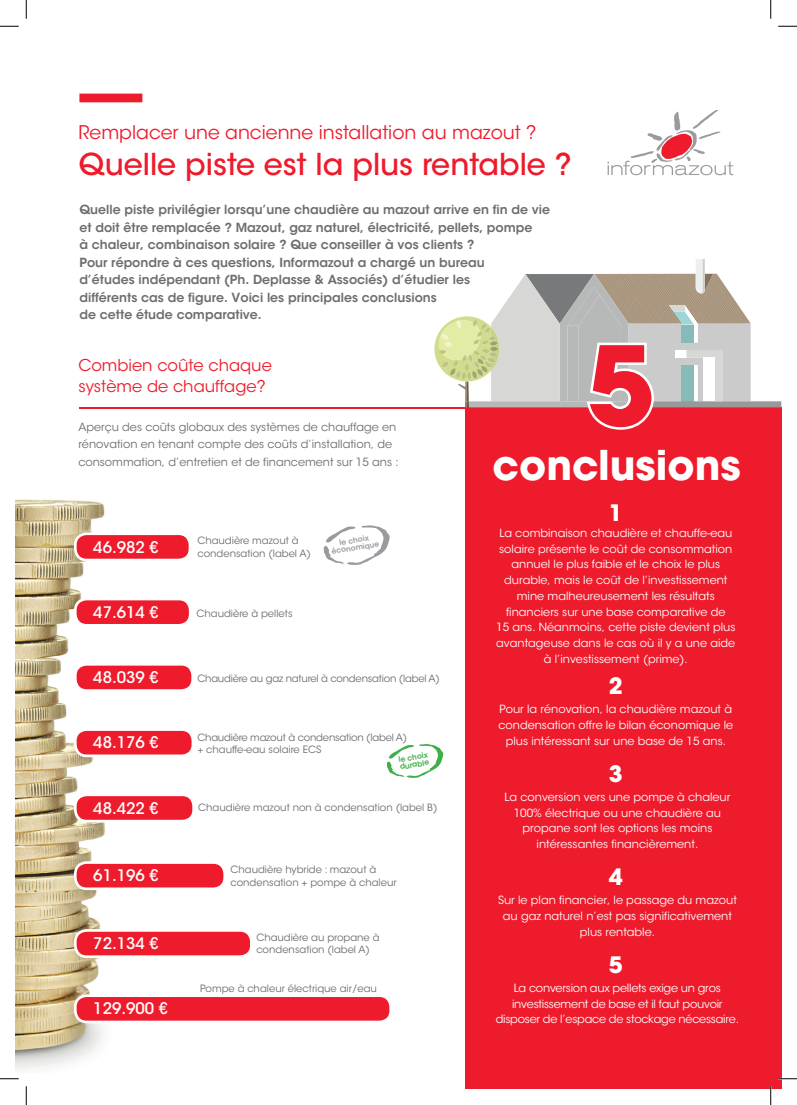
<style>
.page{position:relative;width:797px;height:1105px;background:#fff}
.page>*{position:absolute;margin:0;border:0;box-sizing:border-box;transform-origin:0 0}
.t1{font:700 108.62px "ITC Avant Garde Std";color:#ee1b2c}
.t2{font:700 40.75px "ITC Avant Garde Std";color:#fff}
.t3{font:500 30px "ITC Avant Garde Std";color:#ee1b2c}
.t4{font:700 22.5px "ITC Avant Garde Std";color:#fff}
.t5{font:18.75px "ITC Avant Garde Std";color:#ee1b2c}
.t6{font:16.25px/21.2px "ITC Avant Garde Std";color:#ee1b2c}
.t7{font:500 15.88px "ITC Avant Garde Std";color:#fff}
.t8{font:600 12.5px/17.5px "ITC Avant Garde Std";color:#6c6d70}
.t9{font:11.25px/15.8px "ITC Avant Garde Std";color:#fff;text-align:center}
.t10{font:11.25px/17.5px "ITC Avant Garde Std";color:#6c6d70}
.t11{font:11.25px/15.8px "ITC Avant Garde Std";letter-spacing:-.02em;color:#fff;text-align:center}
.t12{font:10px/12.5px "ITC Avant Garde Std";color:#6c6d70}
.t13{font:10px/12.5px "ITC Avant Garde Std";letter-spacing:-.02em;color:#6c6d70}
.t14{font:600 7.5px/7.5px "ITC Avant Garde Std";color:#999b9e;text-align:center}
.t15{font:600 7.5px/7.5px "ITC Avant Garde Std";color:#40ae49}
</style>
<div class="page">
<hr style="left:79px;top:407px;width:394px;height:2px;background:#ee1b2c">
<div style="left:79px;top:94px;width:63px;height:8px;background:#ee1b2c"></div>
<img style="left:16px;top:499px;width:90px;height:571px">
<div style="left:465px;top:407px;width:316px;height:682px;background:#ee1b2c"></div>
<svg style="left:607px;top:110px;width:126px;height:65px"></svg>
<svg style="left:434px;top:259px;width:347px;height:171px"></svg>
<div style="left:75px;top:795px;width:119px;height:26px;background:#ee1b2c;border-radius:11px"></div>
<div style="left:74px;top:793px;width:121px;height:29px;border:3px solid #fff;border-radius:11px"></div>
<div style="left:75px;top:599px;width:115px;height:26px;background:#ee1b2c;border-radius:11px"></div>
<div style="left:74px;top:598px;width:117px;height:29px;border:3px solid #fff;border-radius:11px"></div>
<div style="left:75px;top:534px;width:115px;height:26px;background:#ee1b2c;border-radius:11px"></div>
<div style="left:74px;top:532px;width:117px;height:29px;border:3px solid #fff;border-radius:11px"></div>
<div style="left:75px;top:664px;width:118px;height:26px;background:#ee1b2c;border-radius:11px"></div>
<div style="left:74px;top:663px;width:120px;height:29px;border:3px solid #fff;border-radius:11px"></div>
<div style="left:75px;top:930px;width:176px;height:27px;background:#ee1b2c;border-radius:11px"></div>
<div style="left:74px;top:929px;width:179px;height:29px;border:3px solid #fff;border-radius:11px"></div>
<div style="left:75px;top:729px;width:118px;height:27px;background:#ee1b2c;border-radius:11px"></div>
<div style="left:74px;top:728px;width:120px;height:29px;border:3px solid #fff;border-radius:11px"></div>
<div style="left:75px;top:862px;width:150px;height:27px;background:#ee1b2c;border-radius:11px"></div>
<div style="left:74px;top:861px;width:152px;height:29px;border:3px solid #fff;border-radius:11px"></div>
<div style="left:75px;top:996px;width:316px;height:26px;background:#ee1b2c;border-radius:11px"></div>
<div style="left:74px;top:994px;width:318px;height:29px;border:3px solid #fff;border-radius:11px"></div>
<svg style="left:324px;top:525px;width:65px;height:40px"></svg>
<svg style="left:387px;top:744px;width:56px;height:34px"></svg>
<svg style="left:0;top:25px;width:19px;height:2px"></svg>
<svg style="left:778px;top:25px;width:19px;height:2px"></svg>
<svg style="left:0;top:1078px;width:19px;height:1px"></svg>
<svg style="left:778px;top:1078px;width:19px;height:1px"></svg>
<svg style="left:25px;top:0;width:2px;height:19px"></svg>
<svg style="left:25px;top:1086px;width:2px;height:19px"></svg>
<svg style="left:770px;top:0;width:1px;height:19px"></svg>
<svg style="left:770px;top:1086px;width:1px;height:19px"></svg>
<h3 class="t5" style="left:79px;top:121px;width:459px">Remplacer une ancienne installation au mazout ?</h3>
<h3 class="t3" style="left:79px;top:146px;width:494px">Quelle piste est la plus rentable ?</h3>
<p class="t8" style="left:79px;top:201px;width:472px">Quelle piste privilégier lorsqu’une chaudière au mazout arrive en fin de vie et doit être remplacée ? Mazout, gaz naturel, électricité, pellets, pompe<br>à chaleur, combinaison solaire ? Que conseiller à vos clients ?<br>Pour répondre à ces questions, Informazout a chargé un bureau<br>d’études indépendant (Ph. Deplasse &amp; Associés) d’étudier les<br>différents cas de figure. Voici les principales conclusions<br>de cette étude comparative.</p>
<h3 class="t6" style="left:78px;top:354px;width:195px">Combien coûte chaque système de chauffage?</h3>
<p class="t10" style="left:78px;top:418px;width:322px">Aperçu des coûts globaux des systèmes de chauffage en rénovation en tenant compte des coûts d’installation, de consommation, d’entretien et de financement sur 15 ans :</p>
<h1 class="t1" style="left:587px;top:315px;width:69px">5</h1>
<h2 class="t2" style="left:492px;top:439px;width:250px">conclusions</h2>
<h3 class="t7" style="left:93px;top:537px;width:67px">46.982 €</h3>
<p class="t12" style="left:197px;top:535px;width:115px">Chaudière mazout à condensation (label A)</p>
<h3 class="t7" style="left:93px;top:602px;width:67px">47.614 €</h3>
<p class="t12" style="left:196px;top:607px;width:98px">Chaudière à pellets</p>
<p class="t14" style="left:329px;top:540px;width:50px;rotate:-10deg">le choix économique</p>
<h3 class="t7" style="left:93px;top:667px;width:67px">48.039 €</h3>
<p class="t13" style="left:197px;top:672px;width:244px">Chaudière au gaz naturel à condensation (label A)</p>
<h3 class="t7" style="left:93px;top:733px;width:67px">48.176 €</h3>
<p class="t13" style="left:197px;top:731px;width:211px">Chaudière mazout à condensation (label A) + chauffe-eau solaire ECS</p>
<p class="t15" style="left:398px;top:756px;width:31px;rotate:-10deg">le choix durable</p>
<h3 class="t7" style="left:93px;top:798px;width:67px">48.422 €</h3>
<p class="t12" style="left:198px;top:801px;width:241px">Chaudière mazout non à condensation (label B)</p>
<h3 class="t7" style="left:93px;top:866px;width:67px">61.196 €</h3>
<p class="t12" style="left:230px;top:863px;width:168px">Chaudière hybride : mazout à condensation + pompe à chaleur</p>
<h3 class="t7" style="left:93px;top:933px;width:67px">72.134 €</h3>
<p class="t12" style="left:256px;top:931px;width:125px">Chaudière au propane à condensation (label A)</p>
<h3 class="t7" style="left:93px;top:999px;width:76px">129.900 €</h3>
<p class="t12" style="left:200px;top:982px;width:178px">Pompe à chaleur électrique air/eau</p>
<h3 class="t4" style="left:609px;top:498px;width:15px">1</h3>
<p class="t9" style="left:496px;top:525px;width:241px">La combinaison chaudière et chauffe-eau solaire présente le coût de consommation annuel le plus faible et le choix le plus durable, mais le coût de l’investissement mine malheureusement les résultats financiers sur une base comparative de<br>15 ans. Néanmoins, cette piste devient plus avantageuse dans le cas où il y a une aide à l’investissement (prime).</p>
<h3 class="t4" style="left:609px;top:671px;width:15px">2</h3>
<p class="t9" style="left:498px;top:701px;width:236px">Pour la rénovation, la chaudière mazout à condensation offre le bilan économique le plus intéressant sur une base de 15 ans.</p>
<h3 class="t4" style="left:609px;top:759px;width:15px">3</h3>
<p class="t9" style="left:504px;top:789px;width:227px">La conversion vers une pompe à chaleur 100% électrique ou une chaudière au propane sont les options les moins intéressantes financièrement.</p>
<h3 class="t4" style="left:609px;top:862px;width:15px">4</h3>
<p class="t9" style="left:498px;top:892px;width:240px">Sur le plan financier, le passage du mazout au gaz naturel n’est pas significativement plus rentable.</p>
<h3 class="t4" style="left:609px;top:950px;width:15px">5</h3>
<p class="t11" style="left:496px;top:980px;width:245px">La conversion aux pellets exige un gros investissement de base et il faut pouvoir disposer de l’espace de stockage nécessaire.</p>
</div>
